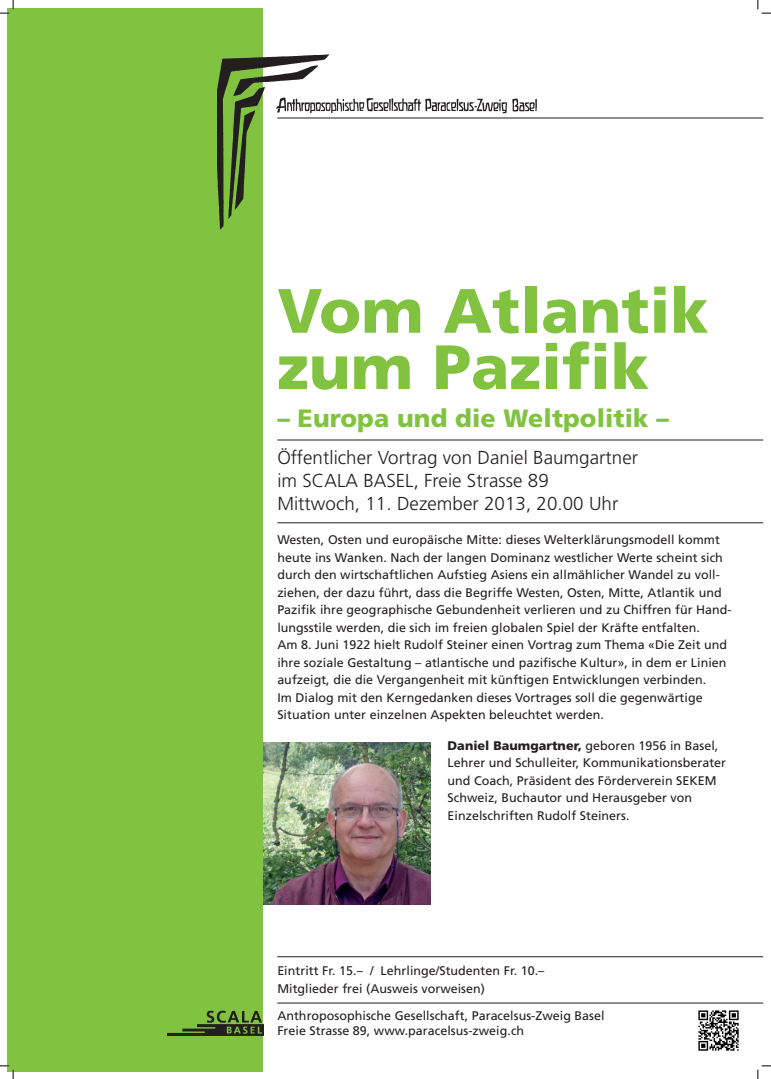
<style>
.page{position:relative;width:771px;height:1079px;background:#fff}
.page>*{position:absolute;margin:0;border:0;box-sizing:border-box;transform-origin:0 0}
.t1{font:900 62.5px/56.2px "Frutiger";letter-spacing:.005em;color:#81c340}
.t2{font:900 25px "Frutiger";letter-spacing:.005em;color:#81c340}
.t3{font:300 18.75px/23.1px "Frutiger";letter-spacing:.005em;color:#231f20}
.t4{font:12.5px/17.5px "Frutiger";letter-spacing:.005em;color:#231f20}
.s1{font-weight:900}
</style>
<div class="page">
<div style="left:8px;top:8px;width:255px;height:1063px;background:#81c340"></div>
<img style="left:217px;top:54px;width:323px;height:176px">
<hr style="left:277px;top:118px;width:486px;height:1px;background:#231f20">
<img style="left:167px;top:1010px;width:96px;height:26px">
<img style="left:698px;top:1010px;width:41px;height:41px">
<hr style="left:277px;top:1002px;width:486px;height:1px;background:#231f20">
<hr style="left:277px;top:956px;width:486px;height:1px;background:#231f20">
<hr style="left:277px;top:440px;width:486px;height:1px;background:#231f20">
<hr style="left:277px;top:522px;width:486px;height:1px;background:#231f20">
<img style="left:263px;top:742px;width:167px;height:162px">
<svg style="left:0;top:0;width:14px;height:14px"></svg>
<svg style="left:0;top:1065px;width:14px;height:14px"></svg>
<svg style="left:757px;top:0;width:13px;height:14px"></svg>
<svg style="left:757px;top:1065px;width:13px;height:14px"></svg>
<h1 class="t1" style="left:277px;top:282px;width:433px">Vom Atlantik zum Pazifik</h1>
<h2 class="t2" style="left:277px;top:403px;width:393px">– Europa und die Weltpolitik –</h2>
<h3 class="t3" style="left:277px;top:446px;width:362px">Öffentlicher Vortrag von Daniel Baumgartner im SCALA BASEL, Freie Strasse 89<br>Mittwoch, 11. Dezember 2013, 20.00 Uhr</h3>
<p class="t4" style="left:277px;top:531px;width:456px">Westen, Osten und europäische Mitte: dieses Welterklärungsmodell kommt heute ins Wanken. Nach der langen Dominanz westlicher Werte scheint sich durch den wirtschaftlichen Aufstieg Asiens ein allmählicher Wandel zu voll&shy;ziehen, der dazu führt, dass die Begriffe Westen, Osten, Mitte, Atlantik und Pazifik ihre geographische Gebundenheit verlieren und zu Chiffren für Hand&shy;lungsstile werden, die sich im freien globalen Spiel der Kräfte entfalten.<br>Am 8. Juni 1922 hielt Rudolf Steiner einen Vortrag zum Thema «Die Zeit und ihre soziale Gestaltung – atlantische und pazifische Kultur», in dem er Linien aufzeigt, die die Vergangenheit mit künftigen Entwicklungen verbinden.<br>Im Dialog mit den Kerngedanken dieses Vortrages soll die gegenwärtige Situation unter einzelnen Aspekten beleuchtet werden.</p>
<p class="t4" style="left:447px;top:736px;width:280px"><span class="s1">Daniel Baumgartner,</span> geboren 1956 in Basel, Lehrer und Schulleiter, Kommunikationsberater und Coach, Präsident des Förderverein SEKEM Schweiz, Buchautor und Herausgeber von Einzelschriften Rudolf Steiners.</p>
<p class="t4" style="left:277px;top:962px;width:269px">Eintritt Fr. 15.– / Lehrlinge/Studenten Fr. 10.–<br>Mitglieder frei (Ausweis vorweisen)</p>
<p class="t4" style="left:277px;top:1008px;width:329px;line-height:15px">Anthroposophische Gesellschaft, Paracelsus-Zweig Basel<br>Freie Strasse 89, www.paracelsus-zweig.ch</p>
</div>
